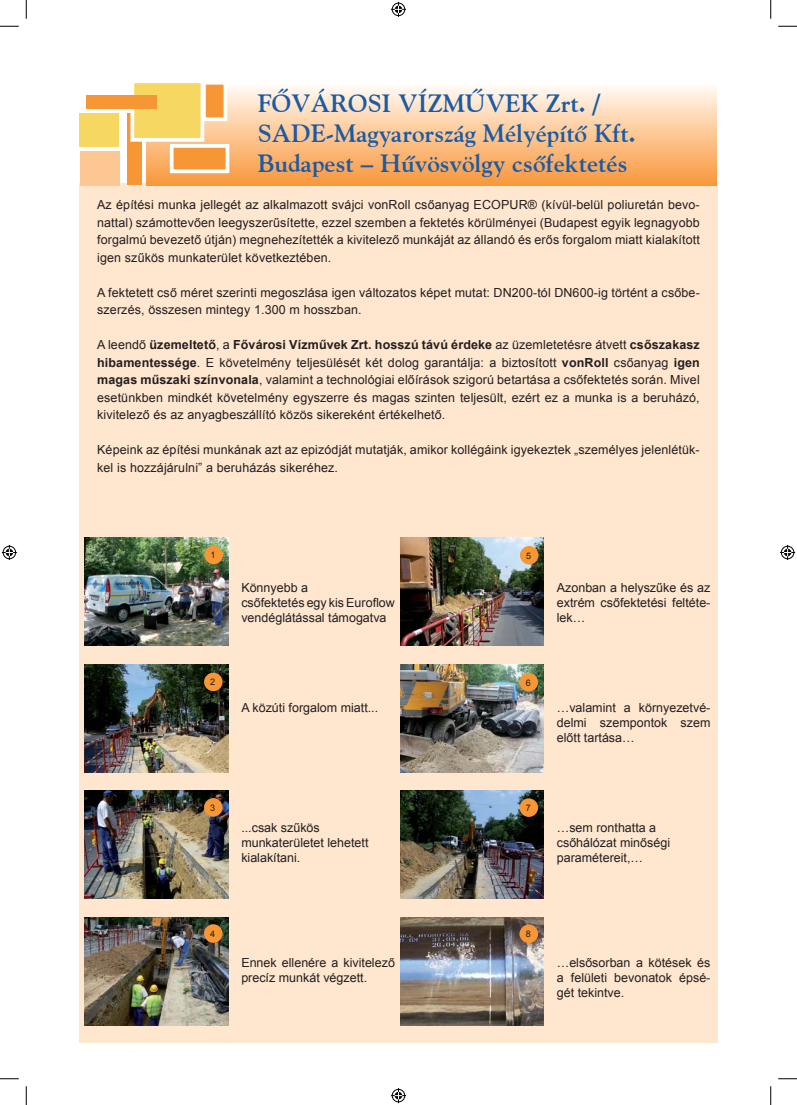
<style>
.page{position:relative;width:797px;height:1105px;background:#fff}
.page>*{position:absolute;margin:0;border:0;box-sizing:border-box;transform-origin:0 0}
.t1{font:700 25px/30px "H Goudy";color:#1b5aa4}
.t2{font:12.5px/15px "Arial";color:#231f20}
.t3{font:9px "Arial";color:#231f20}
.s1{font-weight:700}
</style>
<div class="page">
<div style="left:79px;top:183px;width:638px;height:860px;background:#ffe6cf"></div>
<div style="left:146px;top:82px;width:570px;height:104px;background:linear-gradient(to bottom,#fffcf7,#f9973a)"></div>
<div style="left:79px;top:113px;width:40px;height:34px;background:#f6d761"></div>
<div style="left:80px;top:151px;width:39px;height:35px;background:#fdc793"></div>
<div style="left:127px;top:114px;width:15px;height:71px;background:#f69635"></div>
<div style="left:132px;top:81px;width:70px;height:59px;background:#f6d761"></div>
<div style="left:130px;top:79px;width:74px;height:63px;border:4px solid #fff"></div>
<div style="left:87px;top:96px;width:70px;height:13px;background:#f69635"></div>
<div style="left:172px;top:146px;width:55px;height:25px;background:#f69635"></div>
<div style="left:170px;top:144px;width:59px;height:29px;border:4px solid #fff"></div>
<div style="left:204px;top:83px;width:21px;height:36px;background:#f69635"></div>
<div style="left:202px;top:81px;width:25px;height:40px;border:4px solid #fff"></div>
<img style="left:85px;top:538px;width:143px;height:107px">
<img style="left:85px;top:665px;width:143px;height:107px">
<img style="left:85px;top:791px;width:143px;height:107px">
<img style="left:85px;top:917px;width:143px;height:108px">
<img style="left:400px;top:538px;width:144px;height:107px">
<img style="left:400px;top:665px;width:144px;height:107px">
<img style="left:400px;top:791px;width:144px;height:107px">
<img style="left:400px;top:917px;width:144px;height:108px">
<div style="left:204px;top:546px;width:19px;height:18px;background:#f69635;border-radius:50%"></div>
<div style="left:204px;top:673px;width:18px;height:18px;background:#f69635;border-radius:50%"></div>
<div style="left:204px;top:798px;width:18px;height:19px;background:#f69635;border-radius:50%"></div>
<div style="left:204px;top:924px;width:18px;height:19px;background:#f69635;border-radius:50%"></div>
<div style="left:520px;top:546px;width:18px;height:18px;background:#f69635;border-radius:50%"></div>
<div style="left:519px;top:673px;width:19px;height:18px;background:#f69635;border-radius:50%"></div>
<div style="left:519px;top:798px;width:19px;height:19px;background:#f69635;border-radius:50%"></div>
<div style="left:519px;top:924px;width:19px;height:19px;background:#f69635;border-radius:50%"></div>
<svg style="left:0;top:25px;width:19px;height:2px"></svg>
<svg style="left:778px;top:25px;width:19px;height:2px"></svg>
<svg style="left:0;top:1078px;width:19px;height:1px"></svg>
<svg style="left:778px;top:1078px;width:19px;height:1px"></svg>
<svg style="left:25px;top:0;width:2px;height:19px"></svg>
<svg style="left:25px;top:1086px;width:2px;height:19px"></svg>
<svg style="left:770px;top:0;width:1px;height:19px"></svg>
<svg style="left:770px;top:1086px;width:1px;height:19px"></svg>
<svg style="left:391px;top:2px;width:15px;height:15px"></svg>
<svg style="left:391px;top:1088px;width:15px;height:15px"></svg>
<svg style="left:2px;top:545px;width:15px;height:15px"></svg>
<svg style="left:780px;top:545px;width:15px;height:15px"></svg>
<h1 class="t1" style="left:258px;top:88px;width:379px">FŐVÁROSI VÍZMŰVEK Zrt. /<br>SADE-Magyarország Mélyépítő Kft.<br>Budapest – Hűvösvölgy csőfektetés</h1>
<p class="t2" style="left:97px;top:196px;width:604px;line-height:17.5px;text-align:justify">Az építési munka jellegét az alkalmazott svájci vonRoll csőanyag ECOPUR® (kívül-belül poliuretán bevo&shy;nattal) számottevően leegyszerűsítette, ezzel szemben a fektetés körülményei (Budapest egyik legnagyobb forgalmú bevezető útján) megnehezítették a kivitelező munkáját az állandó és erős forgalom miatt kialakított igen szűkös munkaterület következtében.</p>
<p class="t2" style="left:97px;top:283px;width:604px;line-height:17.5px">A fektetett cső méret szerinti megoszlása igen változatos képet mutat: DN200-tól DN600-ig történt a csőbe&shy;szerzés, összesen mintegy 1.300 m hosszban.</p>
<p class="t2" style="left:97px;top:336px;width:604px;line-height:17.5px;text-align:justify">A leendő <span class="s1">üzemeltető</span>, a <span class="s1">Fővárosi Vízművek Zrt. hosszú távú érdeke</span> az üzemletetésre átvett <span class="s1">csőszakasz hibamentessége</span>. E követelmény teljesülését két dolog garantálja: a biztosított <span class="s1">vonRoll</span> csőanyag <span class="s1">igen magas műszaki színvonala</span>, valamint a technológiai előírások szigorú betartása a csőfektetés során. Mivel esetünkben mindkét követelmény egyszerre és magas szinten teljesült, ezért ez a munka is a beruházó, kivitelező és az anyagbeszállító közös sikereként értékelhető.</p>
<p class="t2" style="left:97px;top:441px;width:604px;line-height:17.5px">Képeink az építési munkának azt az epizódját mutatják, amikor kollégáink igyekeztek „személyes jelenlétük&shy;kel is hozzájárulni” a beruházás sikeréhez.</p>
<p class="t3" style="left:211px;top:550px;width:7px">1</p>
<p class="t3" style="left:526px;top:550px;width:7px">5</p>
<p class="t2" style="left:241px;top:580px;width:155px">Könnyebb a<br>csőfektetés egy kis Euroflow vendéglátással támogatva</p>
<p class="t2" style="left:557px;top:580px;width:155px;text-align:justify">Azonban a helyszűke és az extrém csőfektetési feltéte&shy;lek…</p>
<p class="t3" style="left:210px;top:677px;width:7px">2</p>
<p class="t3" style="left:526px;top:677px;width:7px">6</p>
<p class="t2" style="left:241px;top:700px;width:138px">A közúti forgalom miatt...</p>
<p class="t2" style="left:557px;top:700px;width:155px;text-align:justify">…valamint a környezetvé&shy;delmi szempontok szem előtt tartása…</p>
<p class="t3" style="left:210px;top:803px;width:7px">3</p>
<p class="t3" style="left:526px;top:803px;width:7px">7</p>
<p class="t2" style="left:241px;top:820px;width:129px">...csak szűkös munkaterületet lehetett kialakítani.</p>
<p class="t2" style="left:557px;top:820px;width:115px">…sem ronthatta a csőhálózat minőségi paramétereit,…</p>
<p class="t3" style="left:210px;top:929px;width:7px">4</p>
<p class="t3" style="left:526px;top:929px;width:7px">8</p>
<p class="t2" style="left:241px;top:955px;width:155px">Ennek ellenére a kivitelező precíz munkát végzett.</p>
<p class="t2" style="left:557px;top:955px;width:155px;text-align:justify">…elsősorban a kötések és a felületi bevonatok épsé&shy;gét tekintve.</p>
</div>
